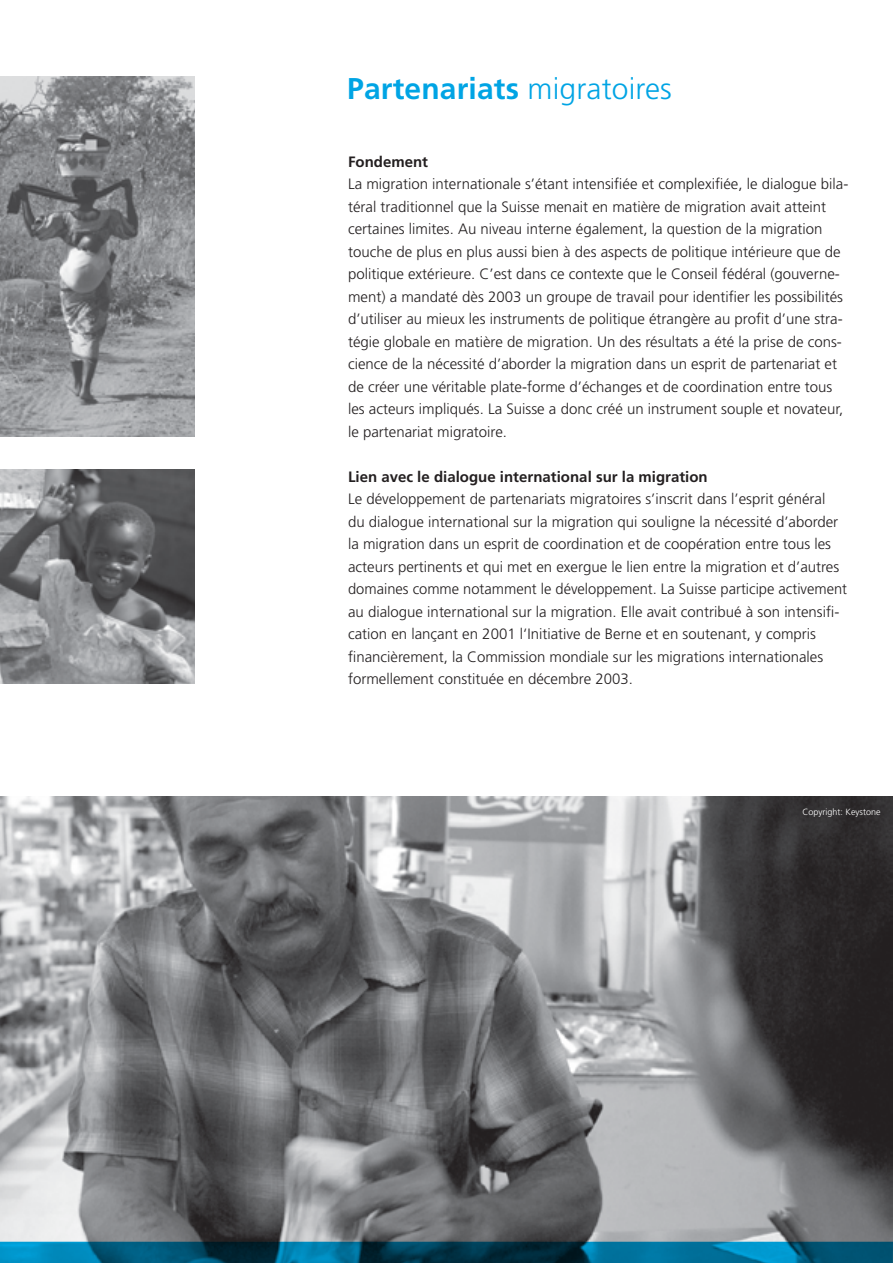
<style>
.page{position:relative;width:893px;height:1263px;background:#fff}
.page>*{position:absolute;margin:0;border:0;box-sizing:border-box;transform-origin:0 0}
.t1{font:700 30px "Frutiger LT Std";letter-spacing:.005em;color:#00a4e4}
.t2{font:300 15px/22.5px "Frutiger LT Std";color:#231f20}
.t3{font:700 15px "Frutiger LT Std";color:#231f20}
.t4{font:300 9px "Frutiger LT Std";color:#fff}
.s1{font-weight:300}
</style>
<div class="page">
<img style="left:0;top:796px;width:893px;height:446px">
<svg style="left:0;top:1242px;width:893px;height:21px"></svg>
<img style="left:0;top:77px;width:195px;height:359px">
<img style="left:0;top:470px;width:195px;height:213px">
<h1 class="t1" style="left:347px;top:71px;width:326px">Partenariats <span class="s1">migratoires</span></h1>
<p class="t3" style="left:348px;top:152px;width:82px">Fondement</p>
<p class="t2" style="left:348px;top:173px;width:502px">La migration internationale s’étant intensifiée et complexifiée, le dialogue bila&shy;téral traditionnel que la Suisse menait en matière de migration avait atteint certaines limites. Au niveau interne également, la question de la migration touche de plus en plus aussi bien à des aspects de politique intérieure que de politique extérieure. C’est dans ce contexte que le Conseil fédéral (gouverne&shy;ment) a mandaté dès 2003 un groupe de travail pour identifier les possibilités d’utiliser au mieux les instruments de politique étrangère au profit d’une stra&shy;tégie globale en matière de migration. Un des résultats a été la prise de cons&shy;cience de la nécessité d’aborder la migration dans un esprit de partenariat et de créer une véritable plate-forme d’échanges et de coordination entre tous les acteurs impliqués. La Suisse a donc créé un instrument souple et novateur, le partenariat migratoire.</p>
<p class="t3" style="left:348px;top:467px;width:361px">Lien avec le dialogue international sur la migration</p>
<p class="t2" style="left:348px;top:488px;width:500px">Le développement de partenariats migratoires s’inscrit dans l’esprit général<br>du dialogue international sur la migration qui souligne la nécessité d’aborder la migration dans un esprit de coordination et de coopération entre tous les acteurs pertinents et qui met en exergue le lien entre la migration et d’autres domaines comme notamment le développement. La Suisse participe activement au dialogue international sur la migration. Elle avait contribué à son intensifi&shy;cation en lançant en 2001 l‘Initiative de Berne et en soutenant, y compris financièrement, la Commission mondiale sur les migrations internationales formellement constituée en décembre 2003.</p>
<p class="t4" style="left:802px;top:807px;width:80px">Copyright: Keystone</p>
</div>
